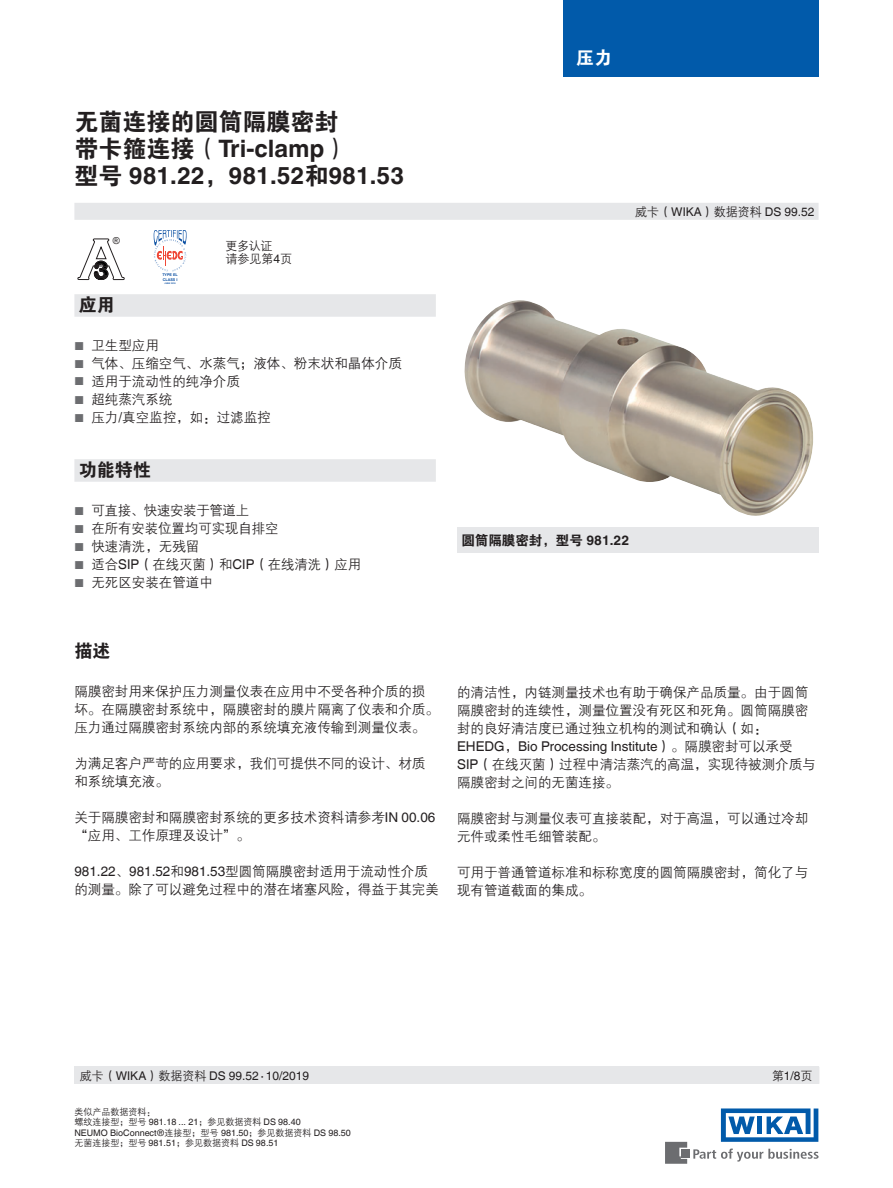
<style>
.page{position:relative;width:893px;height:1188px;background:#fff}
.page>*{position:absolute;margin:0;border:0;box-sizing:border-box;transform-origin:0 0}
.t1{font:700 24px/27px "Helvetica World";color:#231f20}
.t2{font:24px "FZDHTJW GB1 0";color:#231f20}
.t3{font:18px "FZDHTJW GB1 0";color:#231f20}
.t4{font:18px "FZDHTJW GB1 0";color:#fff}
.t5{font:13.5px/18px "FZZDXJW GB1 0";color:#231f20}
.t6{font:13.5px "Helvetica World";color:#231f20}
.t7{font:13.5px "FZDHTJW GB1 0";color:#231f20}
.t8{font:13.5px "FZZDXJW GB1 0";letter-spacing:-.03em;color:#231f20}
.t9{font:12px "Helvetica World";color:#231f20}
.t10{font:12px/13.5px "FZZDXJW GB1 0";letter-spacing:-.01em;color:#231f20}
.t11{font:11.55px/17.7px "Helvetica World";color:#6c6d70}
.t12{font:9.6px "Arial";color:#231f20}
.t13{font:9px/10.5px "Helvetica World";color:#231f20}
.t14{font:9px "FZZDXJW GB1 0";color:#231f20}
.t15{font:700 3.75px/4.5px "Arial";color:#0a4fa2}
.t16{font:700 2.1px "Arial";color:#0a4fa2}
.s1{font-family:"FZDHTJW GB1 0";font-weight:400}
.s2{font-family:"Helvetica World"}
.s3{font-family:"Helvetica World";font-size:11.55px;color:#6c6d70}
.s4{font-family:"FZZDXJW GB1 0"}
.s5{font-family:"Helvetica World";font-weight:700}
</style>
<div class="page">
<svg style="left:693px;top:1149px;width:126px;height:13px"></svg>
<div style="left:682px;top:1150px;width:8px;height:8px;background:#6c6d70"></div>
<svg style="left:665px;top:1142px;width:22px;height:22px"></svg>
<svg style="left:721px;top:1108px;width:97px;height:34px"></svg>
<div style="left:563px;top:0;width:256px;height:76px;background:#015aaa"></div>
<div style="left:74px;top:203px;width:745px;height:17px;background:#e6e7e9"></div>
<div style="left:74px;top:1066px;width:745px;height:18px;background:#e6e7e9"></div>
<div style="left:74px;top:294px;width:362px;height:23px;background:#e6e7e9"></div>
<div style="left:74px;top:459px;width:362px;height:23px;background:#e6e7e9"></div>
<div style="left:457px;top:527px;width:361px;height:26px;background:#e6e7e9"></div>
<svg style="left:77px;top:239px;width:48px;height:41px"></svg>
<svg style="left:154px;top:230px;width:33px;height:41px"></svg>
<img style="left:464px;top:300px;width:349px;height:216px">
<h1 class="t2" style="left:74px;top:108px;width:265px">无菌连接的圆筒隔膜密封</h1>
<h1 class="t1" style="left:74px;top:135px;width:331px"><span class="s1">带卡箍连接（</span>Tri-clamp<span class="s1">）<br>型号</span> 981.22<span class="s1">，</span>981.52<span class="s1">和</span>981.53</h1>
<p class="t12" style="left:113px;top:234px;width:9px">®</p>
<p class="t15" style="left:162px;top:273px;width:17px">TYPE EL<br>CLASS I</p>
<p class="t16" style="left:165px;top:282px;width:13px">JUNE 2018</p>
<p class="t10" style="left:225px;top:239px;width:68px">更多认证<br>请参见第<span class="s2">4</span>页</p>
<h2 class="t3" style="left:79px;top:295px;width:38px">应用</h2>
<p class="t5" style="left:74px;top:337px;width:86px"><span class="s3">■</span> 卫生型应用</p>
<p class="t11" style="left:74px;top:355px;width:11px">■ ■</p>
<p class="t5" style="left:91px;top:355px;width:312px">气体、压缩空气、水蒸气；液体、粉末状和晶体介质适用于流动性的纯净介质<br>超纯蒸汽系统<br>压力/真空监控，如：过滤监控</p>
<p class="t11" style="left:74px;top:391px;width:11px">■ ■</p>
<h2 class="t3" style="left:79px;top:460px;width:74px">功能特性</h2>
<p class="t8" style="left:74px;top:504px;width:176px"><span class="s3">■</span> 可直接、快速安装于管道上</p>
<p class="t5" style="left:74px;top:520px;width:206px"><span class="s3">■</span> 在所有安装位置均可实现自排空</p>
<p class="t5" style="left:74px;top:538px;width:127px"><span class="s3">■</span> 快速清洗，无残留</p>
<p class="t5" style="left:74px;top:556px;width:288px"><span class="s3">■</span> 适合<span class="s2">SIP</span>（在线灭菌）和<span class="s2">CIP</span>（在线清洗）应用</p>
<p class="t5" style="left:74px;top:574px;width:140px"><span class="s3">■</span> 无死区安装在管道中</p>
<h2 class="t4" style="left:576px;top:47px;width:37px">压力</h2>
<p class="t9" style="left:635px;top:204px;width:181px"><span class="s4">威卡（</span>WIKA<span class="s4">）数据资料</span> DS 99.52</p>
<p class="t7" style="left:461px;top:533px;width:169px">圆筒隔膜密封，型号 <span class="s5">981.22</span></p>
<h2 class="t3" style="left:74px;top:641px;width:37px">描述</h2>
<p class="t5" style="left:74px;top:683px;width:366px">隔膜密封用来保护压力测量仪表在应用中不受各种介质的损坏。在隔膜密封系统中，隔膜密封的膜片隔离了仪表和介质。压力通过隔膜密封系统内部的系统填充液传输到测量仪表。</p>
<p class="t5" style="left:74px;top:755px;width:352px">为满足客户严苛的应用要求，我们可提供不同的设计、材质和系统填充液。</p>
<p class="t5" style="left:74px;top:809px;width:362px">关于隔膜密封和隔膜密封系统的更多技术资料请参考<span class="s2">IN 00.06 </span>“应用、工作原理及设计”。</p>
<p class="t6" style="left:74px;top:864px;width:355px">981.22<span class="s4">、</span>981.52<span class="s4">和</span>981.53<span class="s4">型圆筒隔膜密封适用于流动性介质</span></p>
<p class="t5" style="left:74px;top:881px;width:366px">的测量。除了可以避免过程中的潜在堵塞风险，得益于其完美</p>
<p class="t5" style="left:457px;top:684px;width:352px;text-align:justify">的清洁性，内链测量技术也有助于确保产品质量。由于圆筒隔膜密封的连续性，测量位置没有死区和死角。圆筒隔膜密封的良好清洁度已通过独立机构的测试和确认（如：</p>
<p class="t6" style="left:457px;top:739px;width:337px">EHEDG<span class="s4">，</span>Bio Processing Institute<span class="s4">）。隔膜密封可以承受</span></p>
<p class="t5" style="left:457px;top:756px;width:360px"><span class="s2">SIP</span>（在线灭菌）过程中清洁蒸汽的高温，实现待被测介质与隔膜密封之间的无菌连接。</p>
<p class="t5" style="left:457px;top:810px;width:352px">隔膜密封与测量仪表可直接装配，对于高温，可以通过冷却元件或柔性毛细管装配。</p>
<p class="t5" style="left:457px;top:864px;width:352px">可用于普通管道标准和标称宽度的圆筒隔膜密封，简化了与现有管道截面的集成。</p>
<p class="t9" style="left:80px;top:1069px;width:231px"><span class="s4">威卡（</span>WIKA<span class="s4">）数据资料</span> DS 99.52∙10/2019</p>
<p class="t14" style="left:74px;top:1107px;width:82px">类似产品数据资料：</p>
<p class="t13" style="left:74px;top:1117px;width:278px"><span class="s4">螺纹连接型；型号</span> 981.18 ... 21<span class="s4">；参见数据资料</span> DS 98.40<br>NEUMO BioConnect®<span class="s4">连接型；型号</span> 981.50<span class="s4">；参见数据资料</span> DS 98.50</p>
<p class="t14" style="left:74px;top:1139px;width:206px">无菌连接型；型号 <span class="s2">981.51</span>；参见数据资料 <span class="s2">DS 98.51</span></p>
<p class="t9" style="left:772px;top:1068px;width:42px"><span class="s4">第</span>1/8<span class="s4">页</span></p>
</div>
